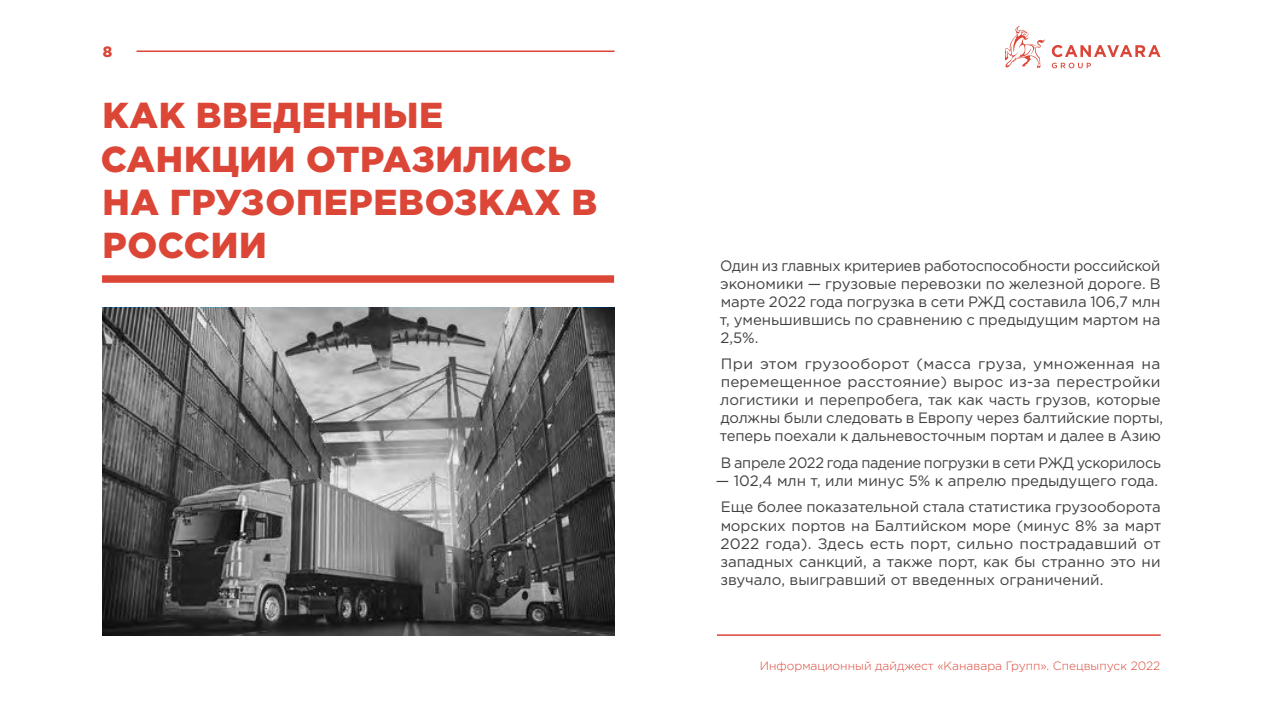
<style>
.page{position:relative;width:1263px;height:711px;background:#fff}
.page>*{position:absolute;margin:0;border:0;box-sizing:border-box;transform-origin:0 0}
.t1{font:900 36px/43.2px "Gotham Pro";letter-spacing:.02em;color:#db4637}
.t2{font:15px/18px "Gotham Pro";color:#414042;text-align:justify}
.t3{font:15px "Gotham Pro";letter-spacing:-.02em;color:#414042}
.t4{font:900 15px "Gotham Pro";color:#da4537}
.t5{font:300 12px "Gotham Pro";color:#db4637}
</style>
<div class="page">
<hr style="left:137px;top:50px;width:477px;height:2px;background:#da4537">
<hr style="left:717px;top:634px;width:444px;height:1px;background:#da4537">
<svg style="left:1005px;top:26px;width:40px;height:42px"></svg>
<svg style="left:1052px;top:45px;width:108px;height:12px"></svg>
<svg style="left:1052px;top:63px;width:39px;height:5px"></svg>
<img style="left:102px;top:307px;width:512px;height:328px">
<div style="left:102px;top:275px;width:512px;height:7px;background:#db4637"></div>
<p class="t4" style="left:103px;top:43px;width:11px">8</p>
<h1 class="t1" style="left:101px;top:93px;width:498px">КАК ВВЕДЕННЫЕ<br>САНКЦИИ ОТРАЗИЛИСЬ<br>НА ГРУЗОПЕРЕВОЗКАХ В<br>РОССИИ</h1>
<p class="t2" style="left:720px;top:256px;width:442px">Один из главных критериев работоспособности российской экономики — грузовые перевозки по железной дороге. В марте 2022 года погрузка в сети РЖД составила 106,7 млн т, уменьшившись по сравнению с предыдущим мартом на 2,5%.</p>
<p class="t2" style="left:720px;top:354px;width:445px;text-align:left">При этом грузооборот (масса груза, умноженная на перемещенное расстояние) вырос из-за перестройки логистики и перепробега, так как часть грузов, которые должны были следовать в Европу через балтийские порты, теперь поехали к дальневосточным портам и далее в Азию</p>
<p class="t3" style="left:721px;top:454px;width:441px">В апреле 2022 года падение погрузки в сети РЖД ускорилось</p>
<p class="t2" style="left:716px;top:467px;width:446px;line-height:26.5px;text-align:center">— 102,4 млн т, или минус 5% к апрелю предыдущего года.<br>Еще более показательной стала статистика грузооборота</p>
<p class="t2" style="left:720px;top:515px;width:442px">морских портов на Балтийском море (минус 8% за март 2022 года). Здесь есть порт, сильно пострадавший от западных санкций, а также порт, как бы странно это ни звучало, выигравший от введенных ограничений.</p>
<p class="t5" style="left:760px;top:658px;width:402px">Информационный дайджест «Канавара Групп». Спецвыпуск 2022</p>
</div>
